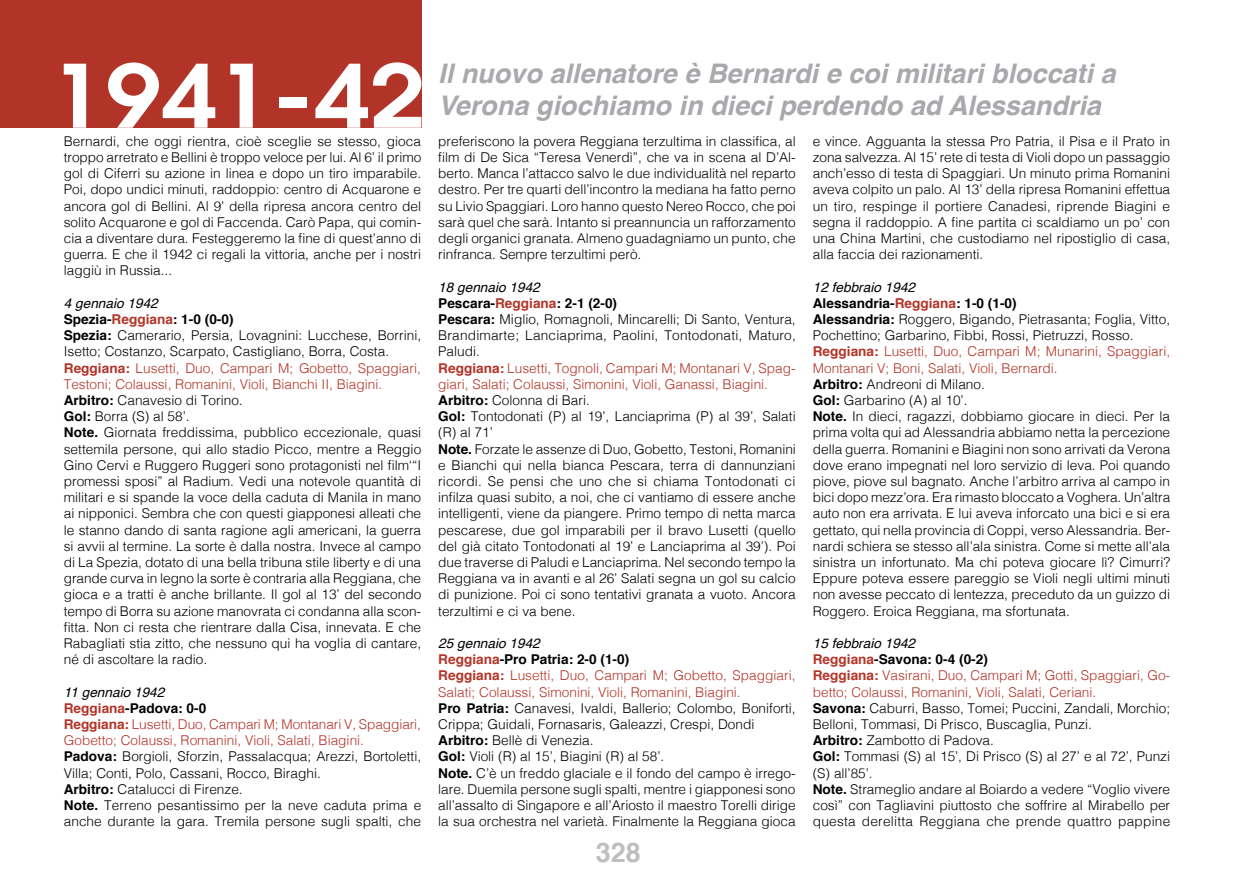
<style>
.page{position:relative;width:1234px;height:893px;background:#fff}
.page>*{position:absolute;margin:0;border:0;box-sizing:border-box;transform-origin:0 0}
.t1{font:600 86.55px "Avant Garde";color:#fff;scale:1.14 1}
.t2{font:italic 700 27px/32.4px "Helvetica";color:#a7a9ac}
.t3{font:700 27px "Helvetica";color:#bcbec0}
.t4{font:300 13.5px/16.2px "Helvetica";color:#000}
.s1{font-weight:400;font-style:italic}
.s2{font-weight:700}
.s3{font-weight:700;color:#b23428}
.s4{color:#b23428}
</style>
<div class="page">
<div style="left:0;top:0;width:421px;height:128px;background:#b23428"></div>
<h1 class="t1" style="left:50px;top:39px;width:330px">1941-42</h1>
<p class="t4" style="left:64px;top:132px;width:359px;text-align:justify">Bernardi, che oggi rientra, cioè sceglie se stesso, gioca troppo arretrato e Bellini è troppo veloce per lui. Al 6’ il primo gol di Ciferri su azione in linea e dopo un tiro imparabile.<br>Poi, dopo undici minuti, raddoppio: centro di Acquarone e ancora gol di Bellini. Al 9’ della ripresa ancora centro del solito Acquarone e gol di Faccenda. Carò Papa, qui comin&shy;cia a diventare dura. Festeggeremo la fine di quest’anno di guerra. E che il 1942 ci regali la vittoria, anche per i nostri laggiù in Russia...</p>
<p class="t4" style="left:64px;top:294px;width:359px"><span class="s1">4 gennaio 1942<br></span><span class="s2">Spezia-</span><span class="s3">Reggiana</span><span class="s2">: 1-0 (0-0)<br>Spezia:</span> Camerario, Persia, Lovagnini: Lucchese, Borrini, Isetto; Costanzo, Scarpato, Castigliano, Borra, Costa.<br><span class="s3">Reggiana:</span> <span class="s4">Lusetti, Duo, Campari M; Gobetto, Spaggiari, Testoni; Colaussi, Romanini, Violi, Bianchi II, Biagini.<br></span><span class="s2">Arbitro:</span> Canavesio di Torino.<br><span class="s2">Gol:</span> Borra (S) al 58’.<br><span class="s2">Note.</span> Giornata freddissima, pubblico eccezionale, quasi settemila persone, qui allo stadio Picco, mentre a Reggio Gino Cervi e Ruggero Ruggeri sono protagonisti nel film‘“I promessi sposi” al Radium. Vedi una notevole quantità di militari e si spande la voce della caduta di Manila in mano ai nipponici. Sembra che con questi giapponesi alleati che le stanno dando di santa ragione agli americani, la guerra si avvii al termine. La sorte è dalla nostra. Invece al campo di La Spezia, dotato di una bella tribuna stile liberty e di una grande curva in legno la sorte è contraria alla Reggiana, che gioca e a tratti è anche brillante. Il gol al 13’ del secondo tempo di Borra su azione manovrata ci condanna alla scon&shy;fitta. Non ci resta che rientrare dalla Cisa, innevata. E che Rabagliati stia zitto, che nessuno qui ha voglia di cantare, né di ascoltare la radio.</p>
<p class="t4" style="left:64px;top:683px;width:359px"><span class="s1">11 gennaio 1942<br></span><span class="s3">Reggiana</span><span class="s2">-Padova: 0-0<br></span><span class="s3">Reggiana:</span> <span class="s4">Lusetti, Duo, Campari M; Montanari V, Spaggiari, Gobetto; Colaussi, Romanini, Violi, Salati, Biagini.<br></span><span class="s2">Padova:</span> Borgioli, Sforzin, Passalacqua; Arezzi, Bortoletti, Villa; Conti, Polo, Cassani, Rocco, Biraghi.<br><span class="s2">Arbitro:</span> Catalucci di Firenze.<br><span class="s2">Note.</span> Terreno pesantissimo per la neve caduta prima e anche durante la gara. Tremila persone sugli spalti, che</p>
<h2 class="t2" style="left:438px;top:57px;width:678px">Il nuovo allenatore è Bernardi e coi militari bloccati a<br>Verona giochiamo in dieci perdendo ad Alessandria</h2>
<p class="t4" style="left:438px;top:132px;width:359px;text-align:justify">preferiscono la povera Reggiana terzultima in classifica, al film di De Sica “Teresa Venerdì”, che va in scena al D’Al&shy;berto. Manca l’attacco salvo le due individualità nel reparto destro. Per tre quarti dell’incontro la mediana ha fatto perno su Livio Spaggiari. Loro hanno questo Nereo Rocco, che poi sarà quel che sarà. Intanto si preannuncia un rafforzamento degli organici granata. Almeno guadagniamo un punto, che rinfranca. Sempre terzultimi però.</p>
<p class="t4" style="left:438px;top:278px;width:359px"><span class="s1">18 gennaio 1942<br></span><span class="s2">Pescara-</span><span class="s3">Reggiana</span><span class="s2">: 2-1 (2-0)<br>Pescara:</span> Miglio, Romagnoli, Mincarelli; Di Santo, Ventura, Brandimarte; Lanciaprima, Paolini, Tontodonati, Maturo, Paludi.<br><span class="s3">Reggiana:</span> <span class="s4">Lusetti, Tognoli, Campari M; Montanari V, Spag&shy;giari, Salati; Colaussi, Simonini, Violi, Ganassi, Biagini.<br></span><span class="s2">Arbitro:</span> Colonna di Bari.<br><span class="s2">Gol:</span> Tontodonati (P) al 19’, Lanciaprima (P) al 39’, Salati (R) al 71’<br><span class="s2">Note.</span> Forzate le assenze di Duo, Gobetto, Testoni, Romanini e Bianchi qui nella bianca Pescara, terra di dannunziani ricordi. Se pensi che uno che si chiama Tontodonati ci infilza quasi subito, a noi, che ci vantiamo di essere anche intelligenti, viene da piangere. Primo tempo di netta marca pescarese, due gol imparabili per il bravo Lusetti (quello del già citato Tontodonati al 19’ e Lanciaprima al 39’). Poi due traverse di Paludi e Lanciaprima. Nel secondo tempo la Reggiana va in avanti e al 26’ Salati segna un gol su calcio di punizione. Poi ci sono tentativi granata a vuoto. Ancora terzultimi e ci va bene.</p>
<p class="t4" style="left:438px;top:634px;width:359px"><span class="s1">25 gennaio 1942<br></span><span class="s3">Reggiana</span><span class="s2">-Pro Patria: 2-0 (1-0)<br></span><span class="s3">Reggiana:</span> <span class="s4">Lusetti, Duo, Campari M; Gobetto, Spaggiari, Salati; Colaussi, Simonini, Violi, Romanini, Biagini.<br></span><span class="s2">Pro Patria:</span> Canavesi, Ivaldi, Ballerio; Colombo, Boniforti, Crippa; Guidali, Fornasaris, Galeazzi, Crespi, Dondi <span class="s2">Arbitro:</span> Bellè di Venezia.<br><span class="s2">Gol:</span> Violi (R) al 15’, Biagini (R) al 58’.<br><span class="s2">Note.</span> C’è un freddo glaciale e il fondo del campo è irrego&shy;lare. Duemila persone sugli spalti, mentre i giapponesi sono all’assalto di Singapore e all’Ariosto il maestro Torelli dirige la sua orchestra nel varietà. Finalmente la Reggiana gioca</p>
<h2 class="t3" style="left:595px;top:831px;width:47px">328</h2>
<p class="t4" style="left:812px;top:132px;width:359px;text-align:justify">e vince. Agguanta la stessa Pro Patria, il Pisa e il Prato in zona salvezza. Al 15’ rete di testa di Violi dopo un passaggio anch’esso di testa di Spaggiari. Un minuto prima Romanini aveva colpito un palo. Al 13’ della ripresa Romanini effettua un tiro, respinge il portiere Canadesi, riprende Biagini e segna il raddoppio. A fine partita ci scaldiamo un po’ con una China Martini, che custodiamo nel ripostiglio di casa, alla faccia dei razionamenti.</p>
<p class="t4" style="left:812px;top:278px;width:359px"><span class="s1">12 febbraio 1942<br></span><span class="s2">Alessandria-</span><span class="s3">Reggiana</span><span class="s2">: 1-0 (1-0)<br>Alessandria:</span> Roggero, Bigando, Pietrasanta; Foglia, Vitto, Pochettino; Garbarino, Fibbi, Rossi, Pietruzzi, Rosso.<br><span class="s3">Reggiana:</span> <span class="s4">Lusetti, Duo, Campari M; Munarini, Spaggiari, Montanari V; Boni, Salati, Violi, Bernardi.<br></span><span class="s2">Arbitro:</span> Andreoni di Milano.<br><span class="s2">Gol:</span> Garbarino (A) al 10’.<br><span class="s2">Note.</span> In dieci, ragazzi, dobbiamo giocare in dieci. Per la prima volta qui ad Alessandria abbiamo netta la percezione della guerra. Romanini e Biagini non sono arrivati da Verona dove erano impegnati nel loro servizio di leva. Poi quando piove, piove sul bagnato. Anche l’arbitro arriva al campo in bici dopo mezz’ora. Era rimasto bloccato a Voghera. Un’altra auto non era arrivata. E lui aveva inforcato una bici e si era gettato, qui nella provincia di Coppi, verso Alessandria. Ber&shy;nardi schiera se stesso all’ala sinistra. Come si mette all’ala sinistra un infortunato. Ma chi poteva giocare lì? Cimurri?<br>Eppure poteva essere pareggio se Violi negli ultimi minuti non avesse peccato di lentezza, preceduto da un guizzo di Roggero. Eroica Reggiana, ma sfortunata.</p>
<p class="t4" style="left:812px;top:634px;width:359px"><span class="s1">15 febbraio 1942<br></span><span class="s3">Reggiana</span><span class="s2">-Savona: 0-4 (0-2)<br></span><span class="s3">Reggiana:</span> <span class="s4">Vasirani, Duo, Campari M; Gotti, Spaggiari, Go&shy;betto; Colaussi, Romanini, Violi, Salati, Ceriani.<br></span><span class="s2">Savona:</span> Caburri, Basso, Tomei; Puccini, Zandali, Morchio; Belloni, Tommasi, Di Prisco, Buscaglia, Punzi.<br><span class="s2">Arbitro:</span> Zambotto di Padova.<br><span class="s2">Gol:</span> Tommasi (S) al 15’, Di Prisco (S) al 27’ e al 72’, Punzi (S) all’85’.<br><span class="s2">Note.</span> Strameglio andare al Boiardo a vedere “Voglio vivere così” con Tagliavini piuttosto che soffrire al Mirabello per questa derelitta Reggiana che prende quattro pappine</p>
</div>
